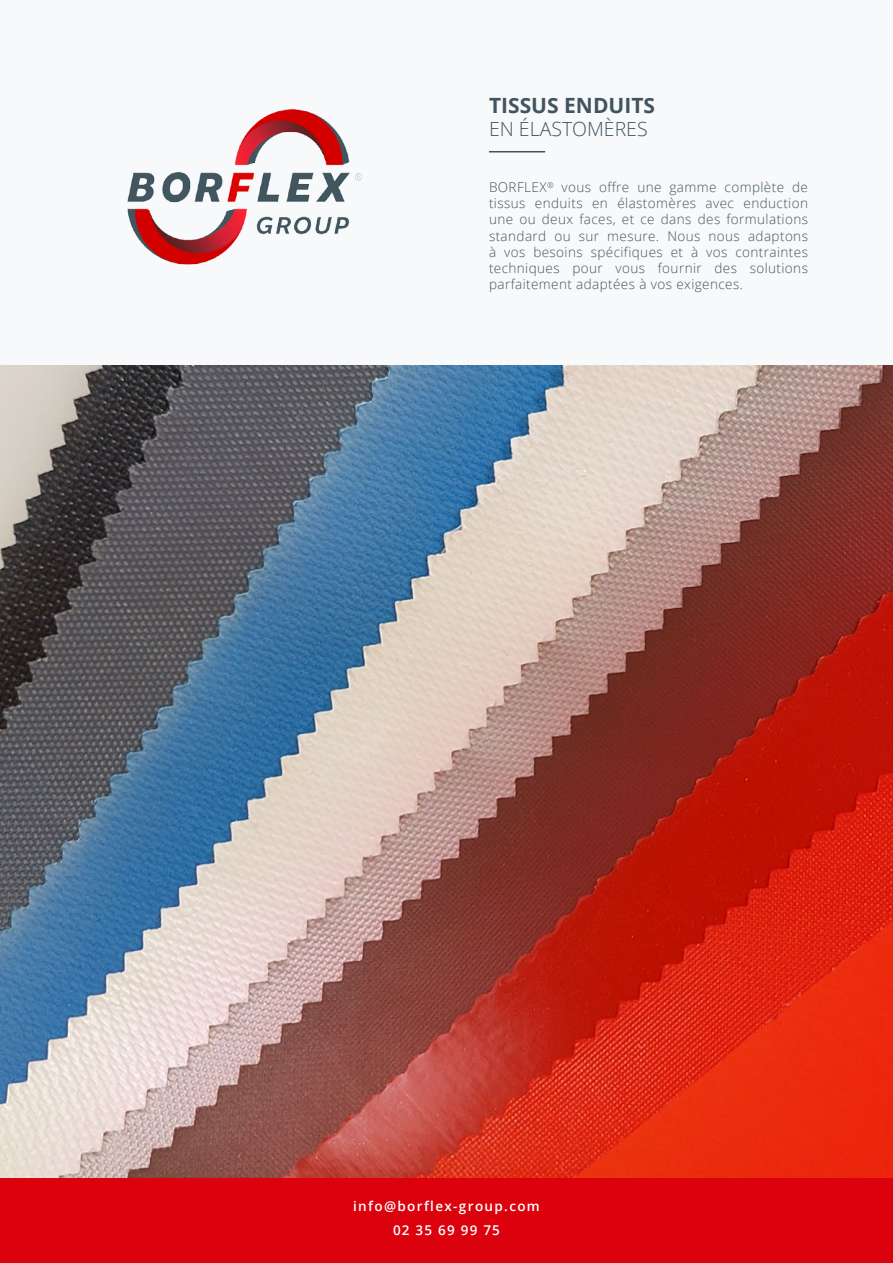
<style>
.page{position:relative;width:893px;height:1263px;background:#fff}
.page>*{position:absolute;margin:0;border:0;box-sizing:border-box;transform-origin:0 0}
.t1{font:700 21px "Open Sans";color:#42545f}
.t2{font:300 19.5px "Open Sans";color:#42545f}
.t3{font:300 13.5px/16.2px "Open Sans";letter-spacing:.03em;color:#42545f;text-align:justify}
.t4{font:600 13.5px/24.8px "Open Sans";letter-spacing:.1em;color:#fff;text-align:center}
</style>
<div class="page">
<div style="left:0;top:0;width:893px;height:1178px;background:#f8f9fb"></div>
<hr style="left:489px;top:151px;width:56px;height:1px;background:#42545f">
<div style="left:0;top:1178px;width:893px;height:85px;background:#db020d"></div>
<img style="left:0;top:366px;width:893px;height:812px">
<img style="left:127px;top:109px;width:235px;height:156px">
<h1 class="t1" style="left:489px;top:91px;width:168px">TISSUS ENDUITS</h1>
<h2 class="t2" style="left:489px;top:116px;width:160px">EN ÉLASTOMÈRES</h2>
<p class="t3" style="left:489px;top:179px;width:320px">BORFLEX<sup>®</sup> vous offre une gamme complète de tissus enduits en élastomères avec enduction une ou deux faces, et ce dans des formulations standard ou sur mesure. Nous nous adaptons à vos besoins spécifiques et à vos contraintes techniques pour vous fournir des solutions parfaitement adaptées à vos exigences.</p>
<p class="t4" style="left:353px;top:1193px;width:188px">info@borflex-group.com<br>02 35 69 99 75</p>
</div>
